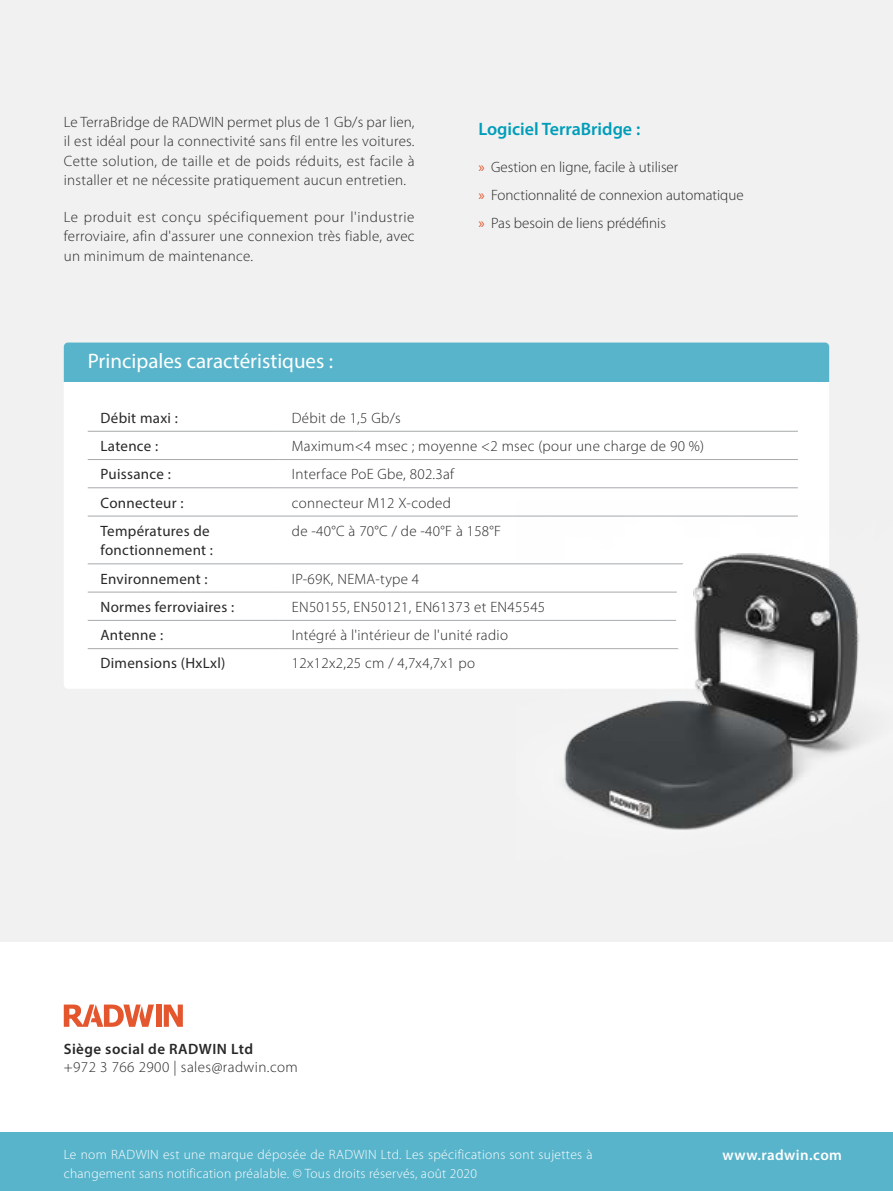
<style>
.page{position:relative;width:893px;height:1191px;background:#fff}
.page>*{position:absolute;margin:0;border:0;box-sizing:border-box;transform-origin:0 0}
.t1{font:21px "Myriad Pro";color:#fff}
.t2{font:600 18px "Myriad Pro";color:#009db9}
.t3{font:300 15px/19.5px "Myriad Pro";letter-spacing:.02em;color:#292829;text-align:justify}
.t4{font:15px/19.5px "Myriad Pro";letter-spacing:.02em;color:#292829}
.t5{font:300 15px/28px "Myriad Pro";color:#292829}
.t6{font:600 15px "Myriad Pro";letter-spacing:.03em;color:#292829}
.t7{font:600 15px "Myriad Pro";letter-spacing:.03em;color:#fff}
.t8{font:300 13.5px "Myriad Pro";letter-spacing:.02em;color:#fff}
.s1{font-weight:400;color:#e4562e}
</style>
<div class="page">
<div style="left:0;top:0;width:893px;height:941px;background:#f1f1f2"></div>
<div style="left:0;top:1132px;width:893px;height:59px;background:#58b4cb"></div>
<div style="left:156px;top:1004px;width:5px;height:22px;background:#e4562e"></div>
<svg style="left:164px;top:1004px;width:19px;height:22px"></svg>
<svg style="left:64px;top:1004px;width:90px;height:22px"></svg>
<div style="left:64px;top:342px;width:765px;height:347px;background:#fff;border-radius:4px"></div>
<div style="left:64px;top:342px;width:765px;height:40px;background:#58b4cb"></div>
<hr style="left:88px;top:431px;width:191px;height:1px;background:#a7a9ac">
<hr style="left:279px;top:431px;width:519px;height:1px;background:#a7a9ac">
<hr style="left:88px;top:459px;width:191px;height:1px;background:#a7a9ac">
<hr style="left:279px;top:459px;width:519px;height:1px;background:#a7a9ac">
<hr style="left:88px;top:487px;width:191px;height:1px;background:#a7a9ac">
<hr style="left:279px;top:487px;width:519px;height:1px;background:#a7a9ac">
<hr style="left:88px;top:516px;width:191px;height:1px;background:#a7a9ac">
<hr style="left:279px;top:516px;width:519px;height:1px;background:#a7a9ac">
<hr style="left:88px;top:563px;width:191px;height:1px;background:#a7a9ac">
<hr style="left:279px;top:563px;width:519px;height:1px;background:#a7a9ac">
<hr style="left:88px;top:592px;width:191px;height:1px;background:#a7a9ac">
<hr style="left:279px;top:592px;width:519px;height:1px;background:#a7a9ac">
<hr style="left:88px;top:620px;width:191px;height:1px;background:#a7a9ac">
<hr style="left:279px;top:620px;width:519px;height:1px;background:#a7a9ac">
<hr style="left:88px;top:648px;width:191px;height:1px;background:#a7a9ac">
<hr style="left:279px;top:648px;width:519px;height:1px;background:#a7a9ac">
<img style="left:517px;top:515px;width:343px;height:315px">
<p class="t3" style="left:64px;top:112px;width:352px">Le TerraBridge de RADWIN permet plus de 1 Gb/s par lien, il est idéal pour la connectivité sans fil entre les voitures.<br>Cette solution, de taille et de poids réduits, est facile à installer et ne nécessite pratiquement aucun entretien.</p>
<p class="t3" style="left:64px;top:207px;width:352px">Le produit est conçu spécifiquement pour l'industrie ferroviaire, afin d'assurer une connexion très fiable, avec un minimum de maintenance.</p>
<p class="t2" style="left:478px;top:118px;width:163px">Logiciel TerraBridge :</p>
<p class="t5" style="left:478px;top:152px;width:267px"><span class="s1">»</span> Gestion en ligne, facile à utiliser<br><span class="s1">»</span> Fonctionnalité de connexion automatique <span class="s1">»</span> Pas besoin de liens prédéfinis</p>
<h1 class="t1" style="left:88px;top:348px;width:247px">Principales caractéristiques :</h1>
<p class="t4" style="left:101px;top:408px;width:79px">Débit maxi :</p>
<p class="t3" style="left:292px;top:408px;width:110px">Débit de 1,5 Gb/s</p>
<p class="t4" style="left:101px;top:436px;width:59px">Latence :</p>
<p class="t3" style="left:292px;top:436px;width:414px">Maximum&lt;4 msec ; moyenne &lt;2 msec (pour une charge de 90 %)</p>
<p class="t4" style="left:101px;top:464px;width:72px">Puissance :</p>
<p class="t3" style="left:292px;top:464px;width:164px">Interface PoE Gbe, 802.3af</p>
<p class="t4" style="left:101px;top:492px;width:84px">Connecteur :</p>
<p class="t3" style="left:292px;top:492px;width:161px">connecteur M12 X-coded</p>
<p class="t4" style="left:101px;top:521px;width:114px">Températures de fonctionnement :</p>
<p class="t3" style="left:292px;top:521px;width:211px">de -40°C à 70°C / de -40°F à 158°F</p>
<p class="t4" style="left:101px;top:568px;width:109px">Environnement :</p>
<p class="t3" style="left:292px;top:569px;width:129px">IP-69K, NEMA-type 4</p>
<p class="t4" style="left:101px;top:597px;width:135px">Normes ferroviaires :</p>
<p class="t3" style="left:292px;top:597px;width:255px">EN50155, EN50121, EN61373 et EN45545</p>
<p class="t4" style="left:101px;top:625px;width:64px">Antenne :</p>
<p class="t3" style="left:292px;top:625px;width:218px">Intégré à l'intérieur de l'unité radio</p>
<p class="t4" style="left:101px;top:653px;width:126px">Dimensions (HxLxl)</p>
<p class="t3" style="left:292px;top:653px;width:185px">12x12x2,25 cm / 4,7x4,7x1 po</p>
<p class="t6" style="left:64px;top:1039px;width:191px">Siège social de RADWIN Ltd</p>
<p class="t3" style="left:64px;top:1057px;width:236px">+972 3 766 2900 | sales@radwin.com</p>
<p class="t8" style="left:64px;top:1146px;width:530px">Le nom RADWIN est une marque déposée de RADWIN Ltd. Les spécifications sont sujettes à</p>
<p class="t7" style="left:722px;top:1145px;width:121px">www.radwin.com</p>
<p class="t8" style="left:64px;top:1165px;width:415px">changement sans notification préalable. © Tous droits réservés, août 2020</p>
</div>
